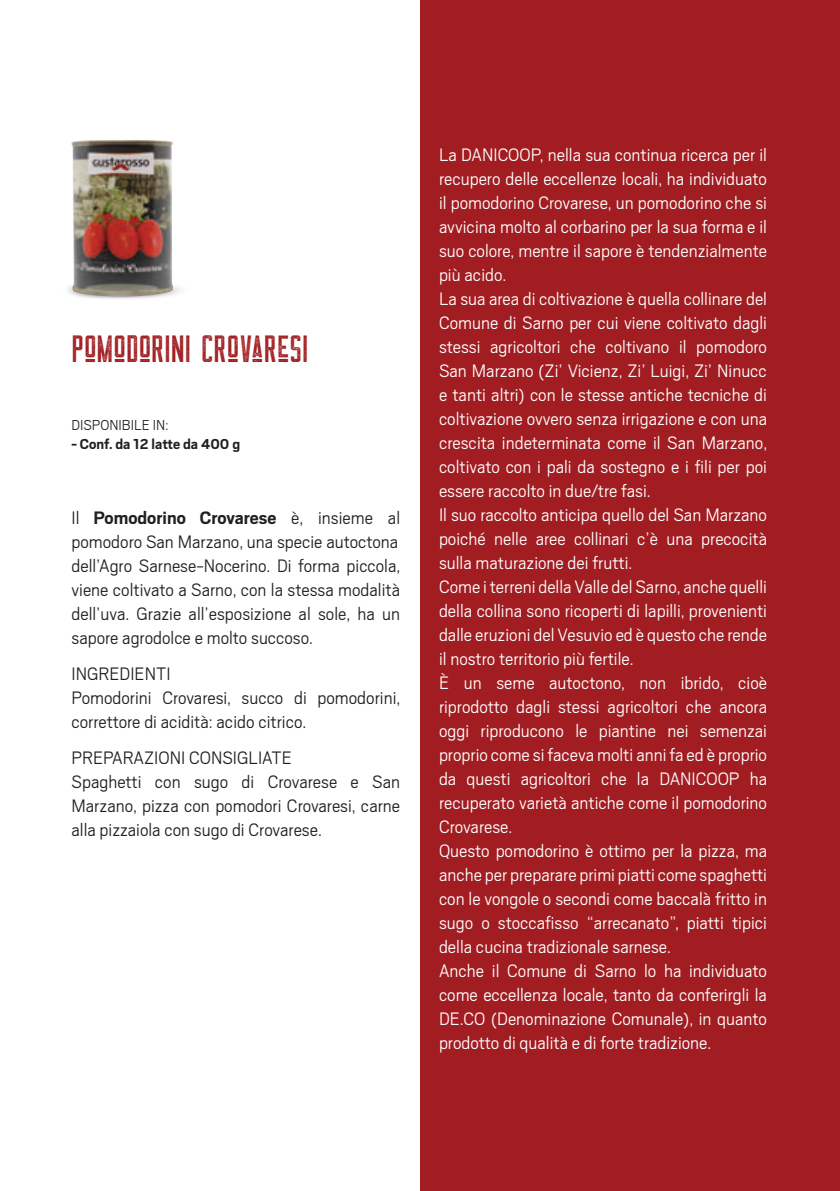
<style>
.page{position:relative;width:840px;height:1191px;background:#fff}
.page>*{position:absolute;margin:0;border:0;box-sizing:border-box;transform-origin:0 0}
.t1{font:38px "The Farmer Textured";color:#a11d21}
.t2{font:300 20px/24px "Scout";color:#fff;text-align:justify}
.t3{font:300 20px/24px "Scout";color:#231f20}
.t4{font:700 16px "Scout";color:#231f20}
.t5{font:300 16px "Scout";color:#231f20}
.s1{font-weight:700}
</style>
<div class="page">
<div style="left:420px;top:0;width:419px;height:1191px;background:#a11d21"></div>
<img style="left:68px;top:140px;width:112px;height:159px">
<p class="t1" style="left:71px;top:334px;width:238px">POMODORINI CROVARESI</p>
<p class="t5" style="left:71px;top:414px;width:98px">DISPONIBILE IN:</p>
<p class="t4" style="left:71px;top:433px;width:170px">- Conf. da 12 latte da 400 g</p>
<p class="t3" style="left:71px;top:504px;width:330px">Il <span class="s1">Pomodorino Crovarese</span> è, insieme al pomodoro San Marzano, una specie autoctona</p>
<p class="t3" style="left:71px;top:552px;width:330px;text-align:justify">dell’Agro Sarnese-Nocerino. Di forma piccola, viene coltivato a Sarno, con la stessa modalità dell’uva. Grazie all’esposizione al sole, ha un sapore agrodolce e molto succoso.</p>
<p class="t3" style="left:71px;top:660px;width:100px">INGREDIENTI</p>
<p class="t3" style="left:71px;top:684px;width:330px">Pomodorini Crovaresi, succo di pomodorini, correttore di acidità: acido citrico.</p>
<p class="t3" style="left:71px;top:744px;width:222px">PREPARAZIONI CONSIGLIATE</p>
<p class="t3" style="left:71px;top:768px;width:330px;text-align:justify">Spaghetti con sugo di Crovarese e San Marzano, pizza con pomodori Crovaresi, carne alla pizzaiola con sugo di Crovarese.</p>
<p class="t2" style="left:439px;top:141px;width:329px">La DANICOOP, nella sua continua ricerca per il recupero delle eccellenze locali, ha individuato il pomodorino Crovarese, un pomodorino che si avvicina molto al corbarino per la sua forma e il suo colore, mentre il sapore è tendenzialmente più acido.</p>
<p class="t2" style="left:439px;top:285px;width:329px">La sua area di coltivazione è quella collinare del Comune di Sarno per cui viene coltivato dagli stessi agricoltori che coltivano il pomodoro San Marzano (Zi’ Vicienz, Zi’ Luigi, Zi’ Ninucc e tanti altri) con le stesse antiche tecniche di coltivazione ovvero senza irrigazione e con una crescita indeterminata come il San Marzano, coltivato con i pali da sostegno e i fili per poi essere raccolto in due/tre fasi.</p>
<p class="t2" style="left:439px;top:501px;width:329px">Il suo raccolto anticipa quello del San Marzano poiché nelle aree collinari c’è una precocità sulla maturazione dei frutti.</p>
<p class="t2" style="left:439px;top:573px;width:329px">Come i terreni della Valle del Sarno, anche quelli della collina sono ricoperti di lapilli, provenienti dalle eruzioni del Vesuvio ed è questo che rende il nostro territorio più fertile.</p>
<p class="t2" style="left:439px;top:669px;width:329px">È un seme autoctono, non ibrido, cioè riprodotto dagli stessi agricoltori che ancora oggi riproducono le piantine nei semenzai proprio come si faceva molti anni fa ed è proprio da questi agricoltori che la DANICOOP ha recuperato varietà antiche come il pomodorino Crovarese.</p>
<p class="t2" style="left:439px;top:837px;width:329px">Questo pomodorino è ottimo per la pizza, ma anche per preparare primi piatti come spaghetti con le vongole o secondi come baccalà fritto in sugo o stoccafisso “arrecanato”, piatti tipici della cucina tradizionale sarnese.</p>
<p class="t2" style="left:439px;top:957px;width:329px">Anche il Comune di Sarno lo ha individuato come eccellenza locale, tanto da conferirgli la DE.CO (Denominazione Comunale), in quanto prodotto di qualità e di forte tradizione.</p>
</div>
